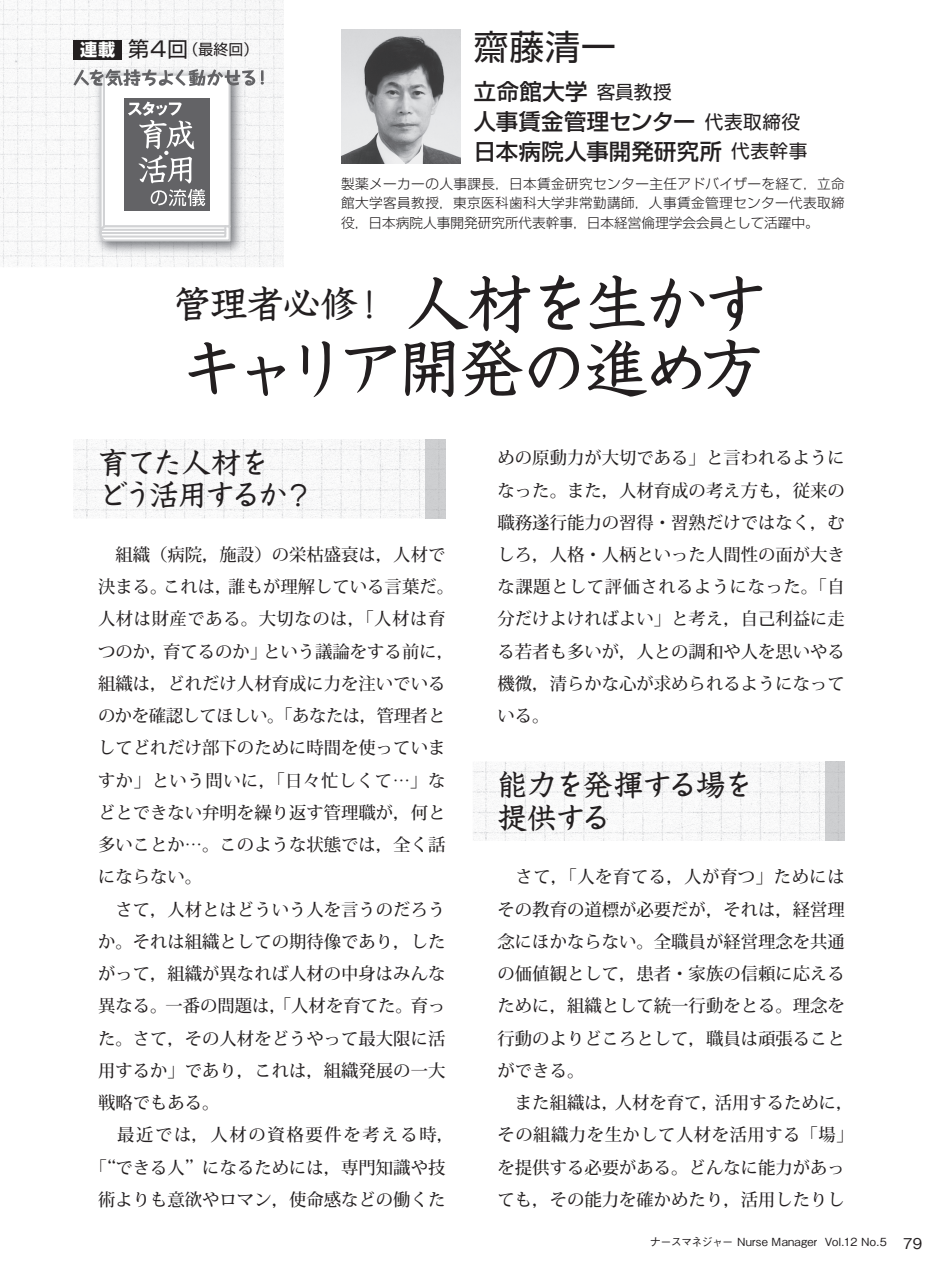
<style>
.page{position:relative;width:943px;height:1275px;background:#fff}
.page>*{position:absolute;margin:0;border:0;box-sizing:border-box;transform-origin:0 0}
.t1{font:500 64.58px "Kyoka ICA Pro";letter-spacing:-.08em;color:#231f20}
.t2{font:500 37.27px "Kyoka ICA Pro";letter-spacing:-.02em;color:#231f20}
.t3{font:34.65px "Shin Go Pro";color:#231f20}
.t4{font:500 29.75px/32.2px "Kyoka ICA Pro";letter-spacing:-.05em;color:#231f20}
.t5{font:500 29.75px/32.2px "Kyoka ICA Pro";letter-spacing:-.03em;color:#231f20}
.t6{font:500 22.4px/29.8px "Shin Go Pro";letter-spacing:.015em;color:#231f20}
.t7{font:500 17.32px/32.2px "Koz Min Pro";color:#231f20;text-align:justify}
.t8{font:500 17.32px "Koz Min Pro";letter-spacing:.03em;color:#231f20}
.t9{font:500 17.32px "Koz Min Pro";letter-spacing:-.025em;color:#231f20}
.t10{font:500 17.32px "Koz Min Pro";letter-spacing:.095em;color:#231f20}
.t11{font:17.15px "Shin Go Pro Bold 90 msp RKSJ H";color:#fff}
.t12{font:14.88px "Shin Go Pro";color:#231f20}
.t13{font:300 13.65px/19.8px "Shin Go Pro";color:#231f20;text-align:justify}
.t14{font:500 11.2px "Gothic BBB Pro";letter-spacing:.01em;color:#231f20}
.s1{font-weight:400;font-size:18.55px}
.s2{font-size:21px}
.s3{font-size:64.58px}
.s4{font-size:14.88px}
</style>
<div class="page">
<img style="left:0;top:0;width:284px;height:267px">
<img style="left:91px;top:65px;width:156px;height:194px">
<svg style="left:73px;top:69px;width:182px;height:172px"></svg>
<svg style="left:261px;top:70px;width:3px;height:15px"></svg>
<div style="left:73px;top:40px;width:49px;height:19px;background:#231f20"></div>
<img style="left:73px;top:439px;width:352px;height:79px">
<div style="left:425px;top:439px;width:20px;height:79px;background:#cdced0"></div>
<img style="left:473px;top:761px;width:352px;height:80px">
<div style="left:825px;top:761px;width:20px;height:80px;background:#cdced0"></div>
<img style="left:341px;top:30px;width:119px;height:134px">
<p class="t11" style="left:80px;top:36px;width:36px">連載</p>
<h3 class="t3" style="left:474px;top:19px;width:143px">齋藤清一</h3>
<p class="t6" style="left:474px;top:74px;width:335px">立命館大学<span class="s1">客員教授<br></span>人事賃金管理センター<span class="s1">代表取締役</span>日本病院人事開発研究所<span class="s1">代表幹事</span></p>
<p class="t13" style="left:341px;top:172px;width:505px">製薬メーカーの人事課長，日本賃金研究センター主任アドバイザーを経て，立命館大学客員教授，東京医科歯科大学非常勤講師，人事賃金管理センター代表取締役，日本病院人事開発研究所代表幹事，日本経営倫理学会会員として活躍中。</p>
<p class="t12" style="left:128px;top:37px;width:132px"><span class="s2">第４回</span>（最終回）</p>
<h2 class="t2" style="left:174px;top:275px;width:596px">管理者必修！<span class="s3">人材を生かす</span></h2>
<h1 class="t1" style="left:178px;top:318px;width:587px">キャリア開発の進め方</h1>
<h3 class="t4" style="left:98px;top:443px;width:217px">育てた人材を<br>どう活用するか？</h3>
<p class="t7" style="left:98px;top:538px;width:349px">　組織（病院，施設）の栄枯盛衰は，人材で</p>
<p class="t7" style="left:98px;top:570px;width:357px">決まる。これは，誰もが理解している言葉だ。</p>
<p class="t8" style="left:98px;top:607px;width:349px">人材は財産である。大切なのは，「人材は育</p>
<p class="t7" style="left:98px;top:635px;width:357px">つのか，育てるのか」という議論をする前に，</p>
<p class="t7" style="left:98px;top:667px;width:349px">組織は，どれだけ人材育成に力を注いでいる</p>
<p class="t9" style="left:98px;top:703px;width:349px">のかを確認してほしい。「あなたは，管理者と</p>
<p class="t7" style="left:98px;top:731px;width:349px">してどれだけ部下のために時間を使っていま</p>
<p class="t8" style="left:98px;top:768px;width:349px">すか」という問いに，「日々忙しくて…」な</p>
<p class="t7" style="left:98px;top:796px;width:349px">どとできない弁明を繰り返す管理職が，何と</p>
<p class="t7" style="left:98px;top:828px;width:349px">多いことか…。このような状態では，全く話</p>
<p class="t7" style="left:98px;top:860px;width:106px">にならない。</p>
<p class="t7" style="left:98px;top:893px;width:349px">　さて，人材とはどういう人を言うのだろう</p>
<p class="t7" style="left:98px;top:925px;width:349px">か。それは組織としての期待像であり，した</p>
<p class="t7" style="left:98px;top:957px;width:349px">がって，組織が異なれば人材の中身はみんな</p>
<p class="t7" style="left:98px;top:989px;width:349px">異なる。一番の問題は，「人材を育てた。育っ</p>
<p class="t7" style="left:98px;top:1021px;width:349px">た。さて，その人材をどうやって最大限に活</p>
<p class="t7" style="left:98px;top:1054px;width:349px">用するか」であり，これは，組織発展の一大</p>
<p class="t7" style="left:98px;top:1086px;width:123px">戦略でもある。</p>
<p class="t10" style="left:98px;top:1123px;width:357px">　最近では，人材の資格要件を考える時，</p>
<p class="t7" style="left:89px;top:1150px;width:357px">「“できる人”になるためには，専門知識や技</p>
<p class="t7" style="left:98px;top:1183px;width:349px">術よりも意欲やロマン，使命感などの働くた</p>
<p class="t7" style="left:497px;top:441px;width:349px">めの原動力が大切である」と言われるようになった。また，人材育成の考え方も，従来の職務遂行能力の習得・習熟だけではなく，むしろ，人格・人柄といった人間性の面が大きな課題として評価されるようになった。「自分だけよければよい」と考え，自己利益に走る若者も多いが，人との調和や人を思いやる機微，清らかな心が求められるようになっている。</p>
<h3 class="t5" style="left:497px;top:765px;width:257px">能力を発揮する場を提供する</h3>
<p class="t7" style="left:497px;top:860px;width:357px;text-align:left">　さて，「人を育てる，人が育つ」ためにはその教育の道標が必要だが，それは，経営理念にほかならない。全職員が経営理念を共通の価値観として，患者・家族の信頼に応えるために，組織として統一行動をとる。理念を行動のよりどころとして，職員は頑張ることができる。<br>　また組織は，人材を育て，活用するために，その組織力を生かして人材を活用する「場」を提供する必要がある。どんなに能力があっても，その能力を確かめたり，活用したりし</p>
<p class="t14" style="left:650px;top:1233px;width:274px">ナースマネジャー Nurse Manager Vol.12 No.5 <span class="s4">79</span></p>
</div>
